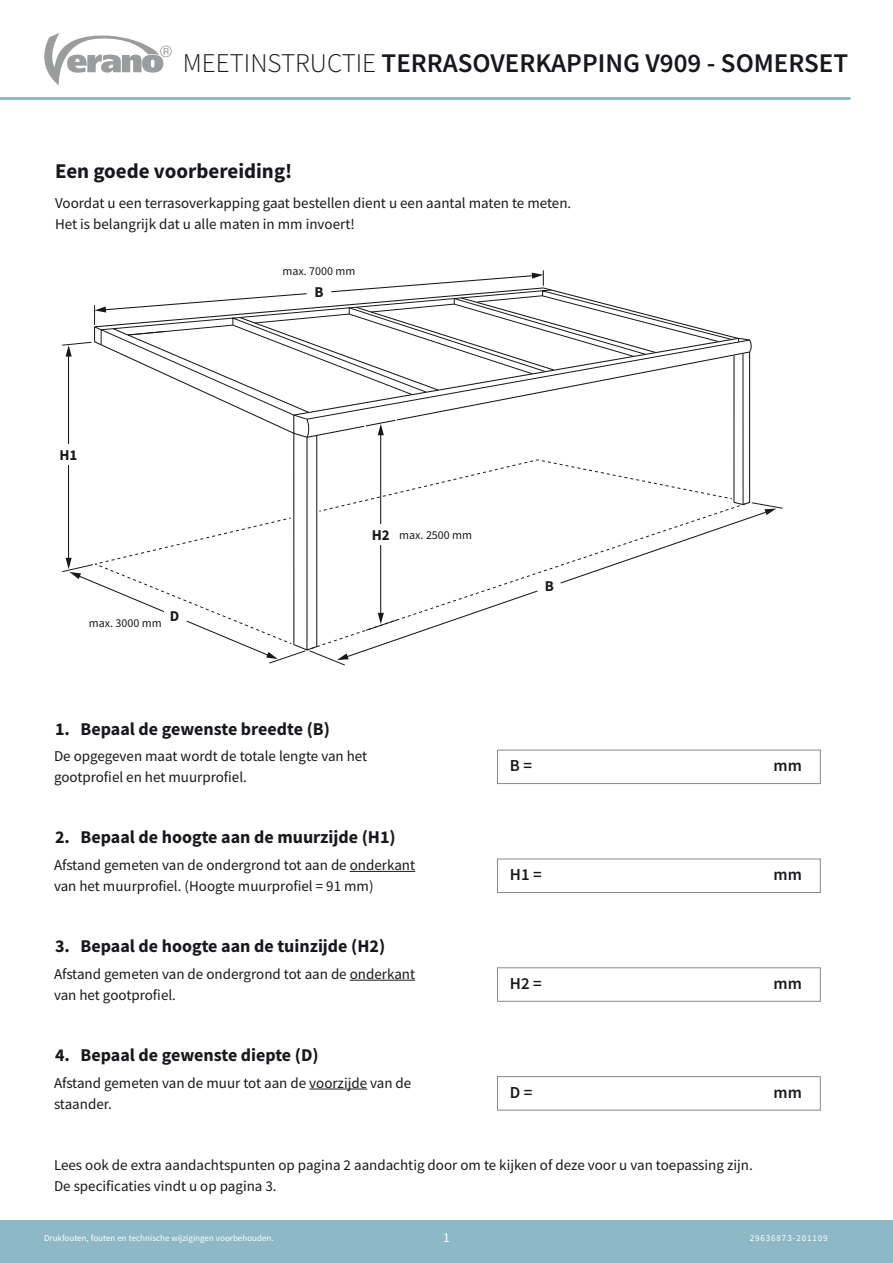
<style>
.page{position:relative;width:893px;height:1263px;background:#fff}
.page>*{position:absolute;margin:0;border:0;box-sizing:border-box;transform-origin:0 0}
.t1{font:600 27px "Source Sans Pro";color:#1a171c}
.t2{font:700 21px "Source Sans Pro";color:#1a171c}
.t3{font:700 18px "Source Sans Pro";color:#1a171c}
.t4{font:600 16.8px "Source Sans Pro";color:#1a171c}
.t5{font:15px/21px "Source Sans Pro";color:#1a171c}
.t6{font:700 15px "Source Sans Pro";color:#1a171c}
.t7{font:13.5px "Source Sans Pro";color:#fff}
.t8{font:12px "Source Sans Pro";color:#1a171c}
.t9{font:9px "Source Sans Pro";color:#fff}
.t10{font:9px "Source Sans Pro";letter-spacing:.1em;color:#fff}
.s1{font-weight:300}
</style>
<div class="page">
<div style="left:0;top:1220px;width:893px;height:43px;background:#8db8c5"></div>
<svg style="left:44px;top:33px;width:128px;height:52px"></svg>
<hr style="left:0;top:97px;width:850px;height:3px;background:#8db8c5">
<hr style="left:350px;top:871px;width:65px;height:1px;background:#1a171c">
<hr style="left:350px;top:980px;width:65px;height:1px;background:#1a171c">
<hr style="left:309px;top:1089px;width:58px;height:1px;background:#1a171c">
<div style="left:497px;top:750px;width:324px;height:34px;border:1px solid #87888a"></div>
<div style="left:497px;top:859px;width:324px;height:34px;border:1px solid #87888a"></div>
<div style="left:497px;top:967px;width:324px;height:35px;border:1px solid #87888a"></div>
<div style="left:497px;top:1076px;width:324px;height:34px;border:1px solid #87888a"></div>
<svg style="left:66px;top:273px;width:685px;height:387px"></svg>
<h1 class="t1" style="left:183px;top:46px;width:667px"><span class="s1">MEETINSTRUCTIE</span> TERRASOVERKAPPING V909 - SOMERSET</h1>
<h2 class="t2" style="left:55px;top:157px;width:239px">Een goede voorbereiding!</h2>
<p class="t5" style="left:55px;top:192px;width:518px">Voordat u een terrasoverkapping gaat bestellen dient u een aantal maten te meten.<br>Het is belangrijk dat u alle maten in mm invoert!</p>
<p class="t8" style="left:282px;top:264px;width:74px">max. 7000 mm</p>
<p class="t6" style="left:314px;top:282px;width:11px">B</p>
<p class="t6" style="left:59px;top:444px;width:20px">H1</p>
<p class="t8" style="left:89px;top:616px;width:74px">max. 3000 mm</p>
<p class="t6" style="left:170px;top:606px;width:11px">D</p>
<p class="t6" style="left:372px;top:525px;width:20px">H2</p>
<p class="t8" style="left:399px;top:527px;width:74px">max. 2500 mm</p>
<p class="t3" style="left:55px;top:716px;width:276px">1. Bepaal de gewenste breedte (B)</p>
<p class="t5" style="left:54px;top:745px;width:315px">De opgegeven maat wordt de totale lengte van het gootprofiel en het muurprofiel.</p>
<p class="t3" style="left:55px;top:825px;width:342px">2. Bepaal de hoogte aan de muurzijde (H1)</p>
<p class="t5" style="left:54px;top:854px;width:363px">Afstand gemeten van de ondergrond tot aan de onderkant van het muurprofiel. (Hoogte muurprofiel = 91 mm)</p>
<p class="t3" style="left:55px;top:934px;width:332px">3. Bepaal de hoogte aan de tuinzijde (H2)</p>
<p class="t5" style="left:54px;top:963px;width:363px">Afstand gemeten van de ondergrond tot aan de onderkant van het gootprofiel.</p>
<p class="t3" style="left:55px;top:1043px;width:265px">4. Bepaal de gewenste diepte (D)</p>
<p class="t5" style="left:54px;top:1072px;width:359px">Afstand gemeten van de muur tot aan de voorzijde van de staander.</p>
<p class="t6" style="left:545px;top:576px;width:11px">B</p>
<p class="t4" style="left:510px;top:755px;width:24px">B =</p>
<p class="t4" style="left:774px;top:755px;width:30px">mm</p>
<p class="t4" style="left:510px;top:863px;width:33px">H1 =</p>
<p class="t4" style="left:774px;top:863px;width:30px">mm</p>
<p class="t4" style="left:510px;top:972px;width:33px">H2 =</p>
<p class="t4" style="left:774px;top:972px;width:30px">mm</p>
<p class="t4" style="left:510px;top:1081px;width:24px">D =</p>
<p class="t4" style="left:774px;top:1081px;width:30px">mm</p>
<p class="t5" style="left:54px;top:1154px;width:700px">Lees ook de extra aandachtspunten op pagina 2 aandachtig door om te kijken of deze voor u van toepassing zijn.<br>De specificaties vindt u op pagina 3.</p>
<p class="t9" style="left:44px;top:1233px;width:231px">Drukfouten, fouten en technische wijzigingen voorbehouden.</p>
<p class="t7" style="left:443px;top:1229px;width:8px">1</p>
<p class="t10" style="left:750px;top:1233px;width:80px">29636873-201109</p>
</div>
